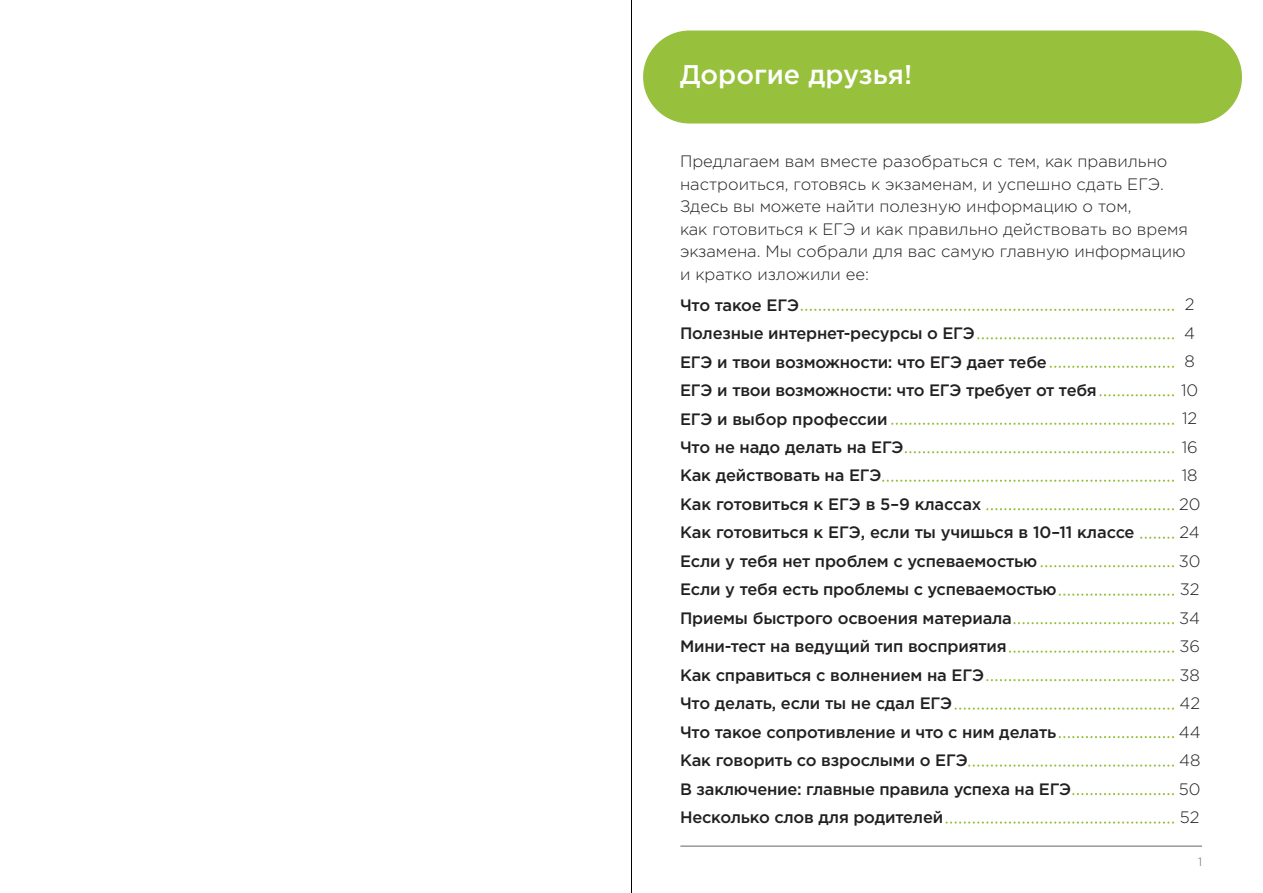
<style>
.page{position:relative;width:1263px;height:893px;background:#fff}
.page>*{position:absolute;margin:0;border:0;box-sizing:border-box;transform-origin:0 0}
.t1{font:500 27px "Gotham Pro";color:#fff}
.t2{font:500 16.5px/28.5px "Gotham Pro";letter-spacing:-.01em;color:#221f20}
.t3{font:300 16.5px/28.5px "Gotham Pro";color:#221f20}
.t4{font:300 12px "Gotham Pro";color:#666}
</style>
<div class="page">
<div style="left:643px;top:31px;width:599px;height:93px;background:#97c03c;border-radius:46px"></div>
<hr style="left:680px;top:846px;width:522px;height:1px;background:#666">
<svg style="left:801px;top:309px;width:373px;height:2px"></svg>
<svg style="left:977px;top:337px;width:197px;height:2px"></svg>
<svg style="left:1050px;top:366px;width:124px;height:2px"></svg>
<svg style="left:1099px;top:394px;width:75px;height:2px"></svg>
<svg style="left:891px;top:423px;width:283px;height:2px"></svg>
<svg style="left:905px;top:451px;width:269px;height:2px"></svg>
<svg style="left:882px;top:480px;width:292px;height:2px"></svg>
<svg style="left:986px;top:508px;width:188px;height:2px"></svg>
<svg style="left:1140px;top:537px;width:34px;height:2px"></svg>
<svg style="left:1040px;top:565px;width:134px;height:2px"></svg>
<svg style="left:1059px;top:594px;width:115px;height:2px"></svg>
<svg style="left:1013px;top:622px;width:161px;height:2px"></svg>
<svg style="left:1009px;top:651px;width:165px;height:2px"></svg>
<svg style="left:986px;top:679px;width:188px;height:2px"></svg>
<svg style="left:955px;top:707px;width:219px;height:3px"></svg>
<svg style="left:1059px;top:736px;width:115px;height:2px"></svg>
<svg style="left:968px;top:764px;width:206px;height:3px"></svg>
<svg style="left:1072px;top:793px;width:102px;height:2px"></svg>
<svg style="left:945px;top:821px;width:229px;height:3px"></svg>
<h1 class="t1" style="left:680px;top:59px;width:234px">Дорогие друзья!</h1>
<p class="t3" style="left:680px;top:150px;width:509px;line-height:22.5px">Предлагаем вам вместе разобраться с тем, как правильно настроиться, готовясь к экзаменам, и успешно сдать ЕГЭ.<br>Здесь вы можете найти полезную информацию о том,<br>как готовиться к ЕГЭ и как правильно действовать во время экзамена. Мы собрали для вас самую главную информацию и кратко изложили ее:</p>
<p class="t2" style="left:680px;top:290px;width:456px">Что такое ЕГЭ<br>Полезные интернет-ресурсы о ЕГЭ<br>ЕГЭ и твои возможности: что ЕГЭ дает тебе<br>ЕГЭ и твои возможности: что ЕГЭ требует от тебя<br>ЕГЭ и выбор профессии<br>Что не надо делать на ЕГЭ<br>Как действовать на ЕГЭ<br>Как готовиться к ЕГЭ в 5–9 классах<br>Как готовиться к ЕГЭ, если ты учишься в 10–11 классе Если у тебя нет проблем с успеваемостью<br>Если у тебя есть проблемы с успеваемостью<br>Приемы быстрого освоения материала<br>Мини-тест на ведущий тип восприятия<br>Как справиться с волнением на ЕГЭ<br>Что делать, если ты не сдал ЕГЭ<br>Что такое сопротивление и что с ним делать<br>Как говорить со взрослыми о ЕГЭ<br>В заключение: главные правила успеха на ЕГЭ Несколько слов для родителей</p>
<p class="t3" style="left:1179px;top:291px;width:23px;text-align:center">2<br>4<br>8<br>10<br>12<br>16<br>18<br>20<br>24<br>30<br>32<br>34<br>36<br>38<br>42<br>44<br>48<br>50<br>52</p>
<p class="t4" style="left:1198px;top:855px;width:6px">1</p>
</div>
